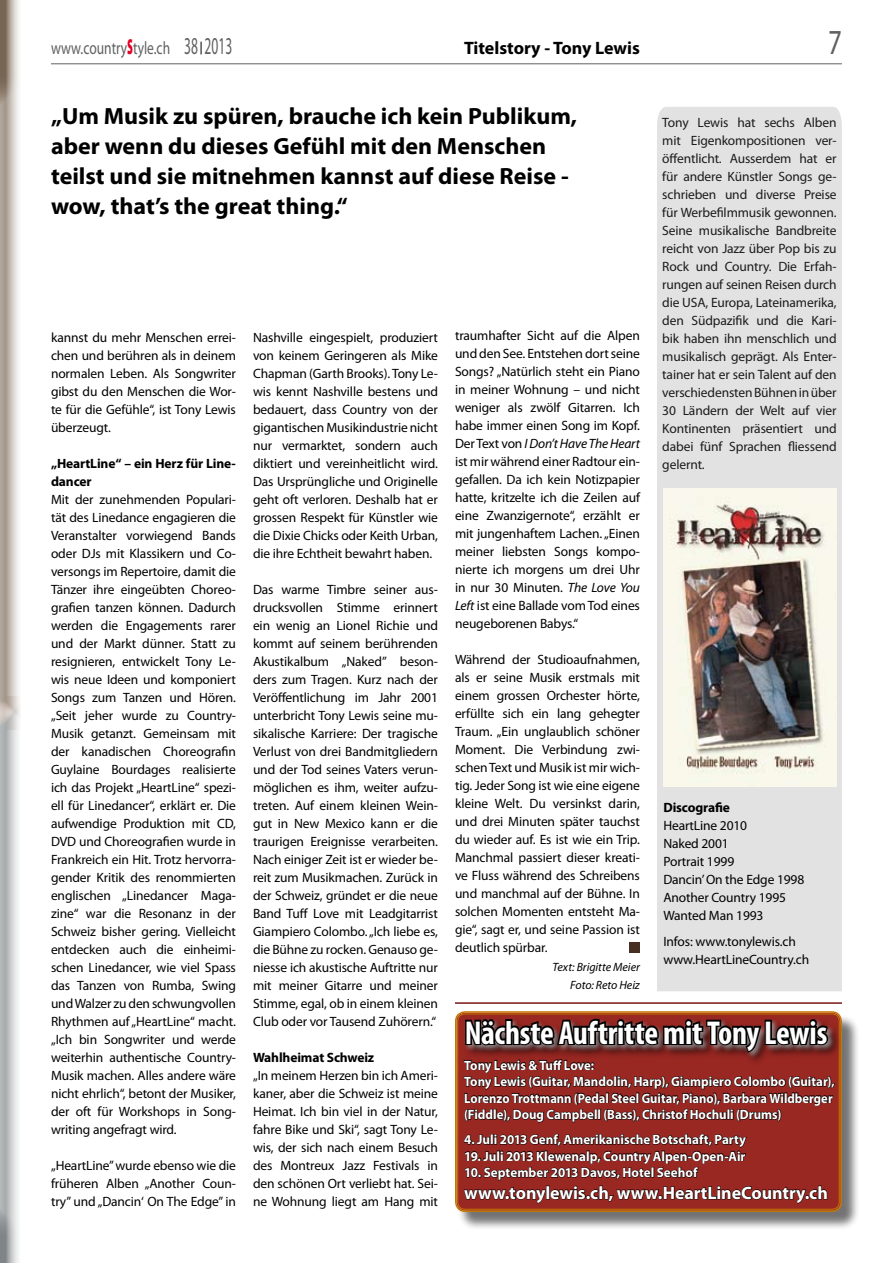
<style>
.page{position:relative;width:893px;height:1263px;background:#fff}
.page>*{position:absolute;margin:0;border:0;box-sizing:border-box;transform-origin:0 0}
.t1{font:35.25px "Myriad Pro";color:#5f6062;scale:.77 1}
.t2{font:700 condensed 33.15px "Myriad Pro";letter-spacing:-.01em;color:#fff}
.t3{font:700 23.55px/30px "Myriad Pro";color:#000}
.t4{font:700 18px "Myriad Pro";letter-spacing:-.005em;color:#fff}
.t5{font:18px "Myriad Pro";color:#5f6062;scale:.75 1}
.t6{font:700 18px "Myriad Pro";color:#000}
.t7{font:13.5px/18px "Myriad Pro";letter-spacing:-.01em;color:#000;text-align:justify}
.t8{font:700 13.5px/16.5px "Myriad Pro";color:#fff;scale:.95 1}
.t9{font:700 13.5px "Myriad Pro";color:#fff}
.t10{font:700 13.5px/18px "Myriad Pro";letter-spacing:-.01em;color:#000}
.t11{font:italic 12px/18px "Myriad Pro";letter-spacing:-.005em;color:#000;text-align:right}
.s1{font-weight:700;font-size:29.85px;color:#e20023}
.s2{font-size:24.3px}
.s3{font-style:italic}
</style>
<div class="page">
<svg style="left:201px;top:42px;width:1px;height:12px"></svg>
<hr style="left:51px;top:63px;width:791px;height:1px;background:#727375">
<div style="left:630px;top:942px;width:10px;height:10px;background:#482f23"></div>
<hr style="left:455px;top:1002px;width:387px;height:2px;background:#781716">
<div style="left:457px;top:1014px;width:404px;height:217px;background:#000;opacity:.55"></div>
<div style="left:456px;top:1013px;width:384px;height:197px;background:#992722;border-radius:9px"></div>
<div style="left:455px;top:1011px;width:387px;height:201px;border:2px solid #c87401;border-radius:9px"></div>
<svg style="left:464px;top:1002px;width:371px;height:120px"></svg>
<svg style="left:464px;top:1133px;width:364px;height:70px"></svg>
<div style="left:657px;top:107px;width:185px;height:884px;background:#e2e2e2"></div>
<img style="left:663px;top:489px;width:173px;height:298px">
<svg style="left:0;top:0;width:20px;height:1263px;background:#c5c1bd"></svg>
<h3 class="t5" style="left:51px;top:37px;width:243px">www.country<span class="s1">s</span>tyle.ch <span class="s2">38 2013</span></h3>
<h3 class="t6" style="left:464px;top:36px;width:177px">Titelstory - Tony Lewis</h3>
<h1 class="t1" style="left:828px;top:21px;width:19px">7</h1>
<h3 class="t3" style="left:51px;top:101px;width:528px">„Um Musik zu spüren, brauche ich kein Publikum, aber wenn du dieses Gefühl mit den Menschen teilst und sie mitnehmen kannst auf diese Reise - wow, that’s the great thing.“</h3>
<p class="t7" style="left:662px;top:113px;width:176px">Tony Lewis hat sechs Alben mit Eigenkompositionen ver&shy;öffentlicht. Ausserdem hat er für andere Künstler Songs ge&shy;schrieben und diverse Preise für Werbefilmmusik gewonnen.<br>Seine musikalische Bandbreite reicht von Jazz über Pop bis zu Rock und Country. Die Erfah&shy;rungen auf seinen Reisen durch die USA, Europa, Lateinamerika, den Südpazifik und die Kari&shy;bik haben ihn menschlich und musikalisch geprägt. Als Enter&shy;tainer hat er sein Talent auf den verschiedensten Bühnen in über 30 Ländern der Welt auf vier Kontinenten präsentiert und dabei fünf Sprachen fliessend gelernt.</p>
<p class="t7" style="left:455px;top:327px;width:186px">traumhafter Sicht auf die Alpen und den See. Entstehen dort seine Songs? „Natürlich steht ein Piano in meiner Wohnung – und nicht weniger als zwölf Gitarren. Ich habe immer einen Song im Kopf.<br>Der Text von <span class="s3">I Don’t Have The Heart </span>ist mir während einer Radtour ein&shy;gefallen. Da ich kein Notizpapier hatte, kritzelte ich die Zeilen auf eine Zwanzigernote“, erzählt er mit jungenhaftem Lachen. „Einen meiner liebsten Songs kompo&shy;nierte ich morgens um drei Uhr in nur 30 Minuten. <span class="s3">The Love You Left</span> ist eine Ballade vom Tod eines neugeborenen Babys.“</p>
<p class="t7" style="left:455px;top:651px;width:186px">Während der Studioaufnahmen, als er seine Musik erstmals mit einem grossen Orchester hörte, erfüllte sich ein lang gehegter Traum. „Ein unglaublich schöner Moment. Die Verbindung zwi&shy;schen Text und Musik ist mir wich&shy;tig. Jeder Song ist wie eine eigene kleine Welt. Du versinkst darin, und drei Minuten später tauchst du wieder auf. Es ist wie ein Trip.<br>Manchmal passiert dieser kreati&shy;ve Fluss während des Schreibens und manchmal auf der Bühne. In solchen Momenten entsteht Ma&shy;gie“, sagt er, und seine Passion ist deutlich spürbar.</p>
<p class="t11" style="left:552px;top:957px;width:89px">Text: Brigitte Meier<br>Foto: Reto Heiz</p>
<p class="t7" style="left:253px;top:328px;width:186px">Nashville eingespielt, produziert von keinem Geringeren als Mike Chapman (Garth Brooks). Tony Le&shy;wis kennt Nashville bestens und bedauert, dass Country von der gigantischen Musikindustrie nicht nur vermarktet, sondern auch diktiert und vereinheitlicht wird.<br>Das Ursprüngliche und Originelle geht oft verloren. Deshalb hat er grossen Respekt für Künstler wie die Dixie Chicks oder Keith Urban, die ihre Echtheit bewahrt haben.</p>
<p class="t7" style="left:253px;top:580px;width:186px">Das warme Timbre seiner aus&shy;drucksvollen Stimme erinnert ein wenig an Lionel Richie und kommt auf seinem berührenden Akustikalbum „Naked” beson&shy;ders zum Tragen. Kurz nach der Veröffentlichung im Jahr 2001 unterbricht Tony Lewis seine mu&shy;sikalische Karriere: Der tragische Verlust von drei Bandmitgliedern und der Tod seines Vaters verun&shy;möglichen es ihm, weiter aufzu&shy;treten. Auf einem kleinen Wein&shy;gut in New Mexico kann er die traurigen Ereignisse verarbeiten.<br>Nach einiger Zeit ist er wieder be&shy;reit zum Musikmachen. Zurück in der Schweiz, gründet er die neue Band Tuff Love mit Leadgitarrist Giampiero Colombo. „Ich liebe es, die Bühne zu rocken. Genauso ge&shy;niesse ich akustische Auftritte nur mit meiner Gitarre und meiner Stimme, egal, ob in einem kleinen Club oder vor Tausend Zuhörern.“</p>
<p class="t10" style="left:253px;top:1047px;width:123px">Wahlheimat Schweiz</p>
<p class="t7" style="left:253px;top:1066px;width:186px">„In meinem Herzen bin ich Ameri&shy;kaner, aber die Schweiz ist meine Heimat. Ich bin viel in der Natur, fahre Bike und Ski“, sagt Tony Le&shy;wis, der sich nach einem Besuch des Montreux Jazz Festivals in den schönen Ort verliebt hat. Sei&shy;ne Wohnung liegt am Hang mit</p>
<p class="t7" style="left:51px;top:328px;width:186px">kannst du mehr Menschen errei&shy;chen und berühren als in deinem normalen Leben. Als Songwriter gibst du den Menschen die Wor&shy;te für die Gefühle“, ist Tony Lewis überzeugt.</p>
<p class="t10" style="left:51px;top:454px;width:186px">„HeartLine“ – ein Herz für Line&shy;dancer</p>
<p class="t7" style="left:51px;top:490px;width:186px">Mit der zunehmenden Populari&shy;tät des Linedance engagieren die Veranstalter vorwiegend Bands oder DJs mit Klassikern und Co&shy;versongs im Repertoire, damit die Tänzer ihre eingeübten Choreo&shy;grafien tanzen können. Dadurch werden die Engagements rarer und der Markt dünner. Statt zu resignieren, entwickelt Tony Le&shy;wis neue Ideen und komponiert Songs zum Tanzen und Hören. „Seit jeher wurde zu Country-Musik getanzt. Gemeinsam mit der kanadischen Choreografin Guylaine Bourdages realisierte ich das Projekt „HeartLine“ spezi&shy;ell für Linedancer“, erklärt er. Die aufwendige Produktion mit CD, DVD und Choreografien wurde in Frankreich ein Hit. Trotz hervorra&shy;gender Kritik des renommierten englischen „Linedancer Maga&shy;zine“ war die Resonanz in der Schweiz bisher gering. Vielleicht entdecken auch die einheimi&shy;schen Linedancer, wie viel Spass das Tanzen von Rumba, Swing und Walzer zu den schwungvollen Rhythmen auf „HeartLine“ macht. „Ich bin Songwriter und werde weiterhin authentische Country-Musik machen. Alles andere wäre nicht ehrlich“, betont der Musiker, der oft für Workshops in Song&shy;writing angefragt wird.</p>
<p class="t7" style="left:51px;top:1156px;width:186px">„HeartLine” wurde ebenso wie die früheren Alben „Another Coun&shy;try” und „Dancin‘ On The Edge” in</p>
<p class="t10" style="left:663px;top:798px;width:68px">Discografie</p>
<p class="t7" style="left:663px;top:816px;width:142px;text-align:left">HeartLine 2010<br>Naked 2001<br>Portrait 1999<br>Dancin’ On the Edge 1998<br>Another Country 1995<br>Wanted Man 1993</p>
<p class="t7" style="left:663px;top:932px;width:147px">Infos: www.tonylewis.ch www.HeartLineCountry.ch</p>
<h2 class="t2" style="left:465px;top:1012px;width:364px">Nächste Auftritte mit Tony Lewis</h2>
<p class="t8" style="left:464px;top:1056px;width:392px">Tony Lewis &amp; Tuff Love:<br>Tony Lewis (Guitar, Mandolin, Harp), Giampiero Colombo (Guitar), Lorenzo Trottmann (Pedal Steel Guitar, Piano), Barbara Wildberger (Fiddle), Doug Campbell (Bass), Christof Hochuli (Drums)</p>
<p class="t9" style="left:464px;top:1131px;width:283px">4. Juli 2013 Genf, Amerikanische Botschaft, Party</p>
<p class="t9" style="left:464px;top:1147px;width:283px">19. Juli 2013 Klewenalp, Country Alpen-Open-Air</p>
<p class="t9" style="left:464px;top:1164px;width:235px">10. September 2013 Davos, Hotel Seehof</p>
<h3 class="t4" style="left:464px;top:1181px;width:365px">www.tonylewis.ch, www.HeartLineCountry.ch</h3>
</div>
